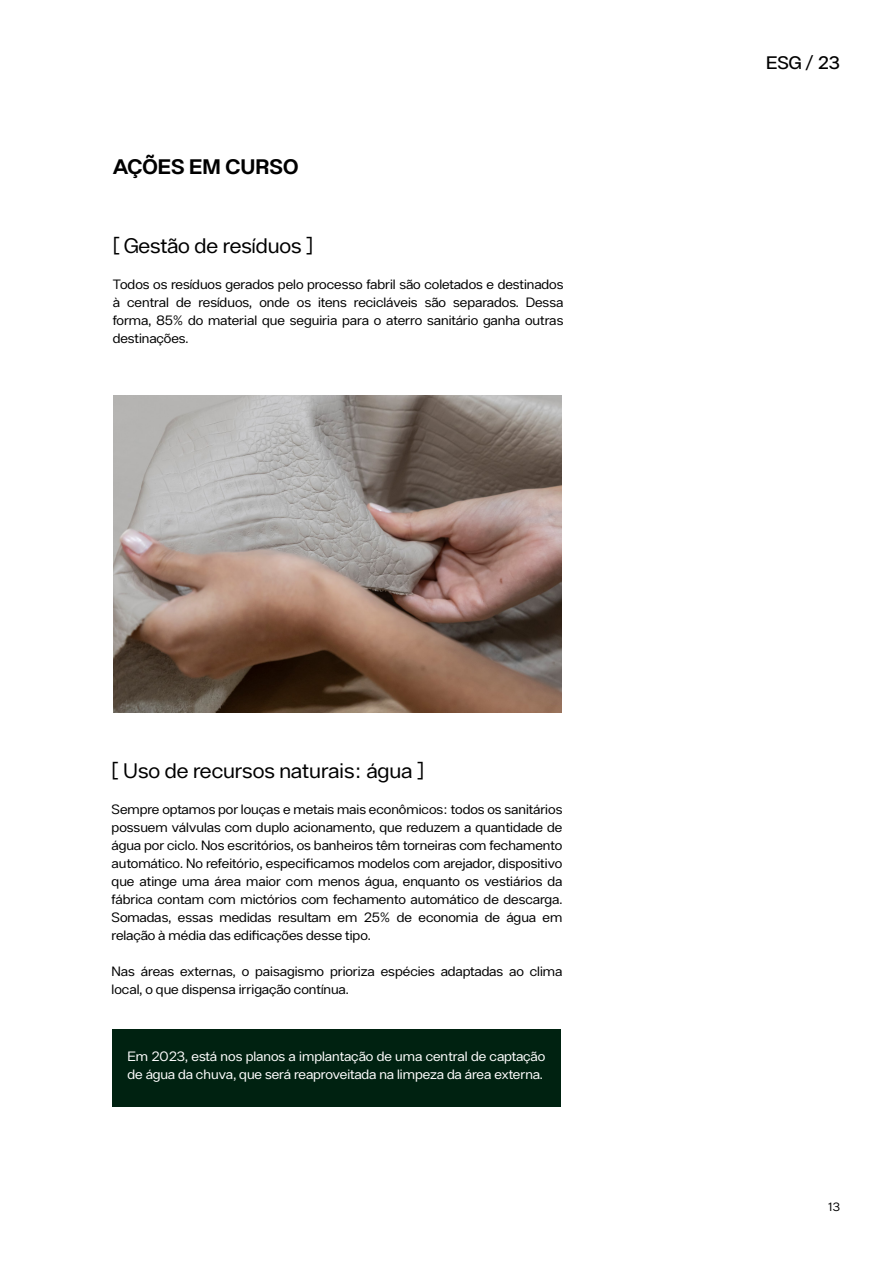
<style>
.page{position:relative;width:893px;height:1263px;background:#fff}
.page>*{position:absolute;margin:0;border:0;box-sizing:border-box;transform-origin:0 0}
.t1{font:21px "Helonik";color:#000}
.t2{font:700 21px "Helonik";color:#000}
.t3{font:500 18.15px "Helonik";color:#000}
.t4{font:13.5px/18px "Helonik";color:#000;text-align:justify}
.t5{font:13.5px/18px "Helonik";letter-spacing:-.005em;color:#fff}
.t6{font:12px "Helonik";color:#000}
</style>
<div class="page">
<img style="left:114px;top:395px;width:447px;height:317px">
<div style="left:112px;top:1029px;width:449px;height:77px;background:#021"></div>
<h1 class="t2" style="left:113px;top:154px;width:187px">AÇÕES EM CURSO</h1>
<h1 class="t1" style="left:113px;top:233px;width:202px">[ Gestão de resíduos ]</h1>
<p class="t4" style="left:113px;top:275px;width:452px">Todos os resíduos gerados pelo processo fabril são coletados e destinados à central de resíduos, onde os itens recicláveis são separados. Dessa forma, 85% do material que seguiria para o aterro sanitário ganha outras destinações.</p>
<h1 class="t1" style="left:112px;top:758px;width:314px">[ Uso de recursos naturais: água ]</h1>
<p class="t4" style="left:112px;top:800px;width:452px">Sempre optamos por louças e metais mais econômicos: todos os sanitários possuem válvulas com duplo acionamento, que reduzem a quantidade de água por ciclo. Nos escritórios, os banheiros têm torneiras com fechamento automático. No refeitório, especificamos modelos com arejador, dispositivo que atinge uma área maior com menos água, enquanto os vestiários da fábrica contam com mictórios com fechamento automático de descarga.<br>Somadas, essas medidas resultam em 25% de economia de água em relação à média das edificações desse tipo.</p>
<p class="t4" style="left:112px;top:962px;width:452px">Nas áreas externas, o paisagismo prioriza espécies adaptadas ao clima local, o que dispensa irrigação contínua.</p>
<p class="t5" style="left:128px;top:1047px;width:419px">Em 2023, está nos planos a implantação de uma central de captação de água da chuva, que será reaproveitada na limpeza da área externa.</p>
<h2 class="t3" style="left:766px;top:52px;width:75px">ESG / 23</h2>
<p class="t6" style="left:829px;top:1200px;width:13px">13</p>
</div>
